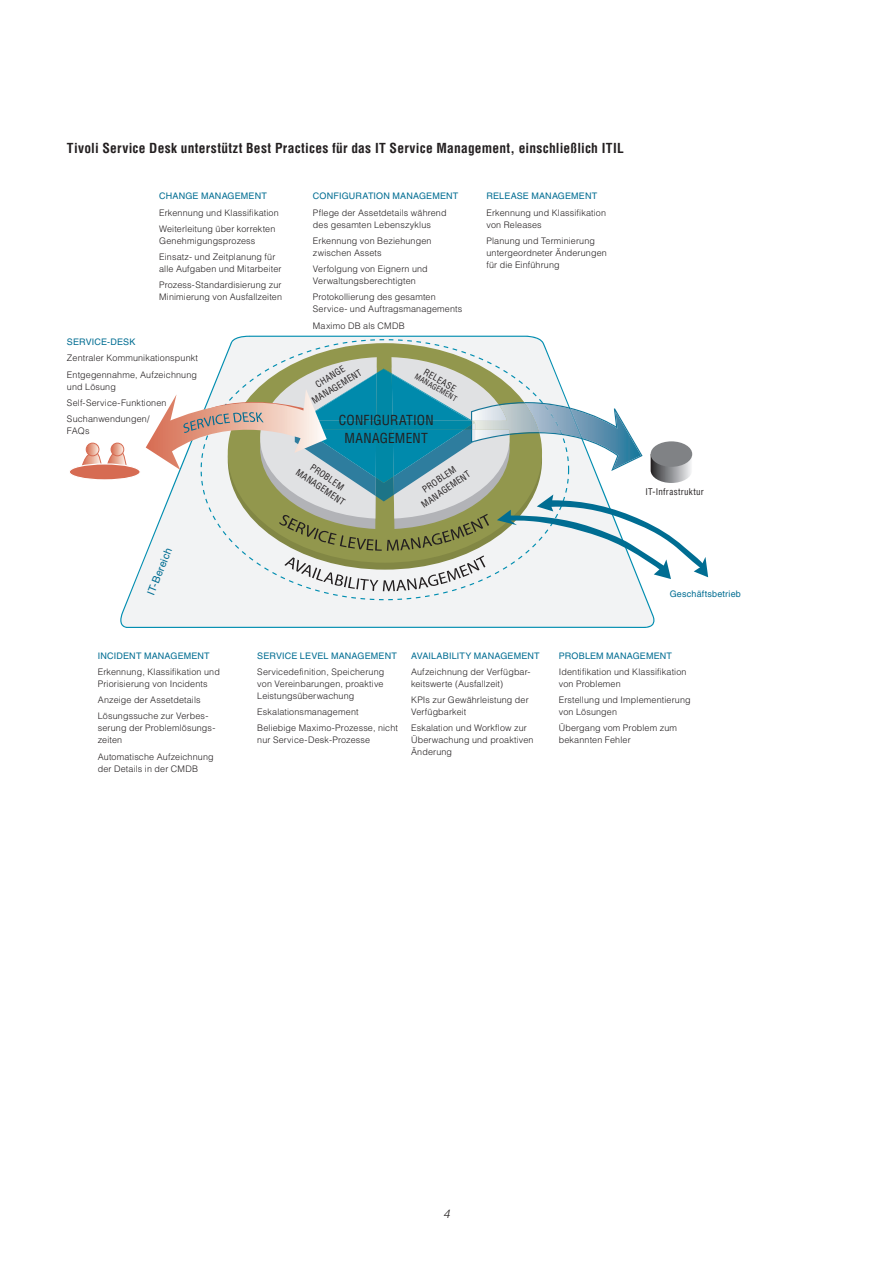
<style>
.page{position:relative;width:893px;height:1263px;background:#fff}
.page>*{position:absolute;margin:0;border:0;box-sizing:border-box;transform-origin:0 0}
.t1{font:700 condensed 13.5px "Helvetica";letter-spacing:.02em;color:#231f20}
.t2{font:condensed 13.5px/18px "Helvetica";letter-spacing:.015em;color:#231f20;text-align:center}
.t3{font:italic 300 12px "Helvetica";color:#231f20}
.t4{font:10.5px "Helvetica";color:#006d92}
.t5{font:300 9px/12px "Helvetica";letter-spacing:.015em;color:#231f20}
.t6{font:9px "Helvetica";letter-spacing:.02em;color:#006d92}
.t7{font:condensed 9px/12px "Helvetica";letter-spacing:.035em;color:#231f20;text-align:center}
.t8{font:condensed 7.5px "Helvetica";color:#231f20}
</style>
<div class="page">
<svg style="left:120px;top:336px;width:534px;height:292px;fill:#f2f3f4"></svg>
<svg style="left:201px;top:339px;width:368px;height:261px;fill:#f2f3f4"></svg>
<div style="left:228px;top:343px;width:314px;height:220px;background:#92974d;border-radius:50%"></div>
<svg style="left:82px;top:443px;width:44px;height:23px"></svg>
<div style="left:111px;top:443px;width:13px;height:13px;border:1px solid #d66b52;border-radius:50%"></div>
<div style="left:69px;top:464px;width:71px;height:16px;background:#d66b52;border-radius:50%"></div>
<div style="left:69px;top:463px;width:72px;height:17px;border:1px solid #fff;border-radius:50%"></div>
<svg style="left:146px;top:357px;width:562px;height:234px"></svg>
<h1 class="t1" style="left:67px;top:143px;width:558px">Tivoli Service Desk unterstützt Best Practices für das IT Service Management, einschließlich ITIL</h1>
<p class="t6" style="left:159px;top:193px;width:109px">CHANGE MANAGEMENT</p>
<p class="t5" style="left:159px;top:205px;width:121px;line-height:16.2px">Erkennung und Klassifikation<br>Weiterleitung über korrekten</p>
<p class="t5" style="left:159px;top:233px;width:118px;line-height:16.2px">Genehmigungsprozess<br>Einsatz- und Zeitplanung für</p>
<p class="t5" style="left:159px;top:262px;width:124px;line-height:16.2px">alle Aufgaben und Mitarbeiter<br>Prozess-Standardisierung zur</p>
<p class="t5" style="left:159px;top:292px;width:124px">Minimierung von Ausfallzeiten</p>
<p class="t6" style="left:67px;top:339px;width:70px">SERVICE-DESK</p>
<p class="t5" style="left:67px;top:351px;width:133px;line-height:16.2px">Zentraler Kommunikationspunkt<br>Entgegennahme, Aufzeichnung</p>
<p class="t5" style="left:67px;top:379px;width:101px;line-height:16.2px">und Lösung<br>Self-Service-Funktionen<br>Suchanwendungen/</p>
<p class="t5" style="left:67px;top:426px;width:24px">FAQs</p>
<p class="t6" style="left:313px;top:193px;width:147px">CONFIGURATION MANAGEMENT</p>
<p class="t5" style="left:313px;top:207px;width:135px">Pflege der Assetdetails während des gesamten Lebenszyklus</p>
<p class="t5" style="left:313px;top:236px;width:120px">Erkennung von Beziehungen zwischen Assets</p>
<p class="t5" style="left:313px;top:264px;width:116px">Verfolgung von Eignern und<br>Verwaltungsberechtigten</p>
<p class="t5" style="left:313px;top:292px;width:151px">Protokollierung des gesamten<br>Service- und Auftragsmanagements</p>
<p class="t5" style="left:313px;top:320px;width:94px">Maximo DB als CMDB</p>
<p class="t7" style="left:303px;top:387px;width:58px;rotate:-32deg">CHANGE<br>MANAGEMENT</p>
<p class="t7" style="left:427px;top:367px;width:37px;rotate:30deg">RELEASE</p>
<p class="t8" style="left:417px;top:373px;width:49px;rotate:30deg">MANAGEMENT</p>
<h1 class="t2" style="left:339px;top:412px;width:96px">CONFIGURATION<br>MANAGEMENT</h1>
<p class="t7" style="left:307px;top:457px;width:58px;rotate:34deg">PROBLEM<br>MANAGEMENT</p>
<p class="t7" style="left:413px;top:491px;width:58px;rotate:-34deg">PROBLEM<br>MANAGEMENT</p>
<p class="t6" style="left:486px;top:193px;width:112px">RELEASE MANAGEMENT</p>
<p class="t5" style="left:486px;top:207px;width:121px">Erkennung und Klassifikation von Releases</p>
<p class="t5" style="left:486px;top:236px;width:122px">Planung und Terminierung untergeordneter Änderungen für die Einführung</p>
<p class="t4" style="left:147px;top:593px;width:51px;rotate:-68deg">IT-Bereich</p>
<p class="t7" style="left:645px;top:486px;width:60px">IT-Infrastruktur</p>
<p class="t6" style="left:670px;top:591px;width:73px">Geschäftsbetrieb</p>
<p class="t6" style="left:98px;top:652px;width:113px">INCIDENT MANAGEMENT</p>
<p class="t5" style="left:98px;top:667px;width:124px">Erkennung, Klassifikation und<br>Priorisierung von Incidents</p>
<p class="t5" style="left:98px;top:693px;width:112px;line-height:16.2px">Anzeige der Assetdetails<br>Lösungssuche zur Verbes-</p>
<p class="t5" style="left:98px;top:723px;width:119px">serung der Problemlösungs&shy;zeiten</p>
<p class="t5" style="left:98px;top:751px;width:117px">Automatische Aufzeichnung der Details in der CMDB</p>
<p class="t6" style="left:257px;top:652px;width:141px">SERVICE LEVEL MANAGEMENT</p>
<p class="t5" style="left:257px;top:667px;width:129px;text-align:justify">Servicedefinition, Speicherung von Vereinbarungen, proaktive Leistungsüberwachung</p>
<p class="t5" style="left:257px;top:705px;width:142px;line-height:16.2px">Eskalationsmanagement<br>Beliebige Maximo-Prozesse, nicht</p>
<p class="t5" style="left:257px;top:735px;width:114px">nur Service-Desk-Prozesse</p>
<p class="t6" style="left:411px;top:652px;width:130px">AVAILABILITY MANAGEMENT</p>
<p class="t5" style="left:411px;top:667px;width:121px">Aufzeichnung der Verfügbar&shy;keitswerte (Ausfallzeit)</p>
<p class="t5" style="left:411px;top:695px;width:119px">KPIs zur Gewährleistung der<br>Verfügbarkeit</p>
<p class="t5" style="left:411px;top:723px;width:124px">Eskalation und Workflow zur<br>Überwachung und proaktiven<br>Änderung</p>
<p class="t6" style="left:559px;top:652px;width:115px">PROBLEM MANAGEMENT</p>
<p class="t5" style="left:559px;top:667px;width:129px">Identifikation und Klassifikation von Problemen</p>
<p class="t5" style="left:559px;top:695px;width:133px">Erstellung und Implementierung von Lösungen</p>
<p class="t5" style="left:559px;top:723px;width:120px">Übergang vom Problem zum bekannten Fehler</p>
<h2 class="t3" style="left:443px;top:1209px;width:8px">4</h2>
</div>
